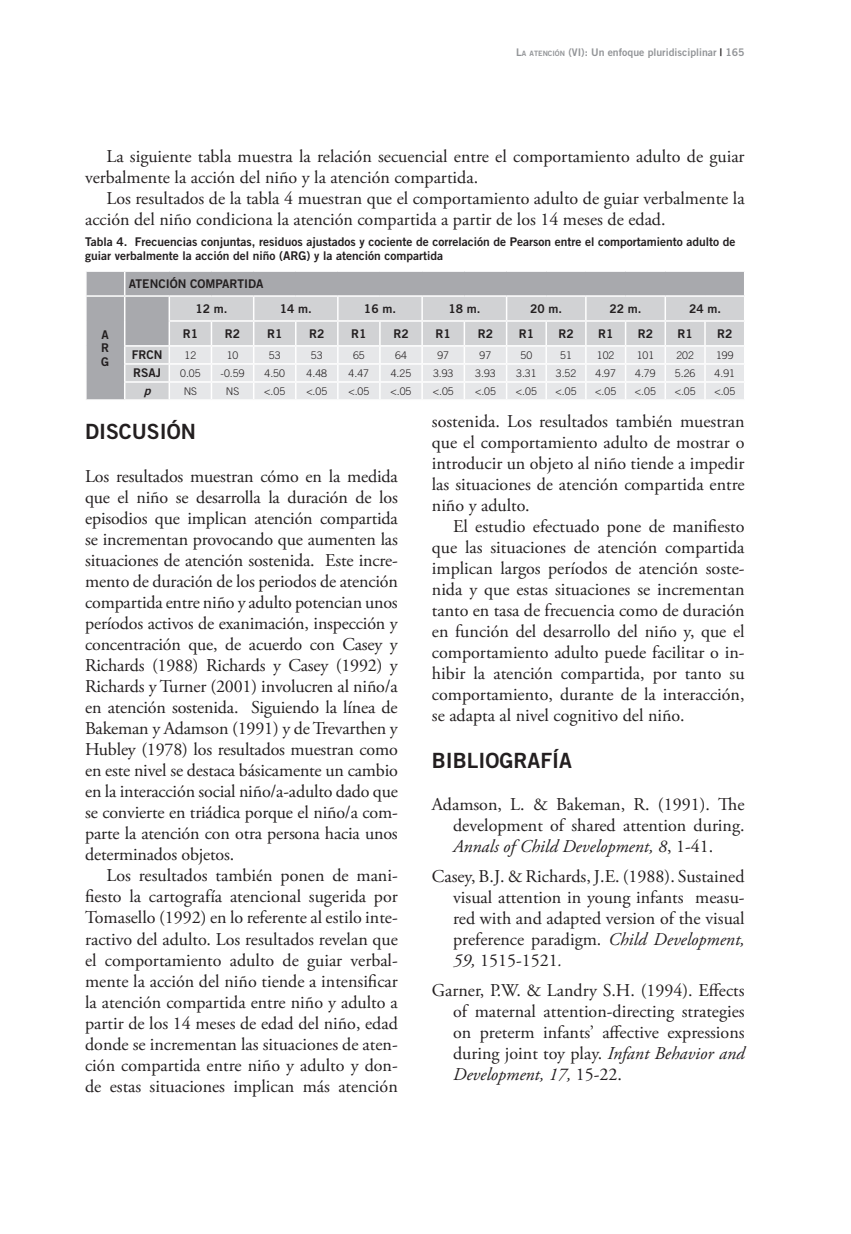
<style>
.page{position:relative;width:851px;height:1234px;background:#fff}
.page>*{position:absolute;margin:0;border:0;box-sizing:border-box;transform-origin:0 0}
.t1{font:21px "Trade Gothic LT Std Bd 2";color:#231f20}
.t2{font:18px/21px "Adobe Garamond Pro";color:#231f20;text-align:justify}
.t3{font:12px/13.5px "Trade Gothic LT Std Bd 2";color:#231f20}
.t4{font:italic 12px "Trade Gothic LT Std Bd 2";color:#231f20}
.t5{font:300 10.5px "Trade Gothic LT Std";color:#231f20}
.t6{font:10.5px "Trade Gothic LT Std Bd 2";color:#939598}
.s1{font-style:inherit}
.s2{font-size:7.35px}
.s3{color:#231f20}
.s4{font-style:italic}
</style>
<div class="page">
<div style="left:87px;top:272px;width:656px;height:127px;background:#a8a9ad"></div>
<svg style="left:125px;top:297px;width:43px;height:102px;fill:#d1d2d4"></svg>
<hr style="left:85px;top:295px;width:40px;height:2px;background:#fff">
<hr style="left:125px;top:295px;width:44px;height:2px;background:#fff">
<hr style="left:169px;top:295px;width:42px;height:2px;background:#fff">
<hr style="left:211px;top:295px;width:43px;height:2px;background:#fff">
<hr style="left:254px;top:295px;width:42px;height:2px;background:#fff">
<hr style="left:296px;top:295px;width:42px;height:2px;background:#fff">
<hr style="left:338px;top:295px;width:42px;height:2px;background:#fff">
<hr style="left:380px;top:295px;width:42px;height:2px;background:#fff">
<hr style="left:422px;top:295px;width:42px;height:2px;background:#fff">
<hr style="left:464px;top:295px;width:42px;height:2px;background:#fff">
<hr style="left:506px;top:295px;width:40px;height:2px;background:#fff">
<hr style="left:546px;top:295px;width:39px;height:2px;background:#fff">
<hr style="left:585px;top:295px;width:40px;height:2px;background:#fff">
<hr style="left:625px;top:295px;width:40px;height:2px;background:#fff">
<hr style="left:665px;top:295px;width:40px;height:2px;background:#fff">
<hr style="left:705px;top:295px;width:40px;height:2px;background:#fff">
<hr style="left:124px;top:345px;width:45px;height:1px;background:#fff">
<hr style="left:124px;top:363px;width:45px;height:1px;background:#fff">
<svg style="left:86px;top:346px;width:1px;height:53px"></svg>
<hr style="left:124px;top:381px;width:45px;height:1px;background:#fff">
<svg style="left:124px;top:272px;width:1px;height:127px"></svg>
<svg style="left:168px;top:297px;width:576px;height:102px"></svg>
<p class="t6" style="left:516px;top:46px;width:230px"><span class="s1">L</span><span class="s2">A ATENCIÓN</span> (VI): Un enfoque pluridisciplinar <span class="s3">|</span> 165</p>
<p class="t2" style="left:85px;top:146px;width:661px;text-indent:21px">La siguiente tabla muestra la relación secuencial entre el comportamiento adulto de guiar verbalmente la acción del niño y la atención compartida.</p>
<p class="t2" style="left:85px;top:188px;width:661px;text-indent:21px">Los resultados de la tabla 4 muestran que el comportamiento adulto de guiar verbalmente la acción del niño condiciona la atención compartida a partir de los 14 meses de edad.</p>
<p class="t3" style="left:85px;top:235px;width:652px">Tabla 4. Frecuencias conjuntas, residuos ajustados y cociente de correlación de Pearson entre el comportamiento adulto de guiar verbalmente la acción del niño (ARG) y la atención compartida</p>
<p class="t3" style="left:129px;top:276px;width:9px">ATENCIÓN</p>
<p class="t3" style="left:190px;top:276px;width:34px">COMPARTIDA</p>
<p class="t3" style="left:101px;top:327px;width:10px">A<br>R<br>G</p>
<p class="t3" style="left:195px;top:301px;width:33px">12 m.</p>
<p class="t3" style="left:280px;top:301px;width:33px">14 m.</p>
<p class="t3" style="left:364px;top:301px;width:33px">16 m.</p>
<p class="t3" style="left:448px;top:301px;width:33px">18 m.</p>
<p class="t3" style="left:530px;top:301px;width:33px">20 m.</p>
<p class="t3" style="left:609px;top:301px;width:33px">22 m.</p>
<p class="t3" style="left:689px;top:301px;width:33px">24 m.</p>
<p class="t3" style="left:183px;top:326px;width:17px">R1</p>
<p class="t3" style="left:225px;top:326px;width:17px">R2</p>
<p class="t3" style="left:267px;top:326px;width:17px">R1</p>
<p class="t3" style="left:309px;top:326px;width:17px">R2</p>
<p class="t3" style="left:351px;top:326px;width:17px">R1</p>
<p class="t3" style="left:393px;top:326px;width:17px">R2</p>
<p class="t3" style="left:435px;top:326px;width:17px">R1</p>
<p class="t3" style="left:477px;top:326px;width:17px">R2</p>
<p class="t3" style="left:518px;top:326px;width:17px">R1</p>
<p class="t3" style="left:558px;top:326px;width:17px">R2</p>
<p class="t3" style="left:598px;top:326px;width:17px">R1</p>
<p class="t3" style="left:637px;top:326px;width:17px">R2</p>
<p class="t3" style="left:677px;top:326px;width:17px">R1</p>
<p class="t3" style="left:717px;top:326px;width:17px">R2</p>
<p class="t3" style="left:132px;top:348px;width:9px">FRCN</p>
<p class="t5" style="left:184px;top:348px;width:13px">12</p>
<p class="t5" style="left:227px;top:348px;width:13px">10</p>
<p class="t5" style="left:269px;top:348px;width:13px">53</p>
<p class="t5" style="left:311px;top:348px;width:13px">53</p>
<p class="t5" style="left:353px;top:348px;width:13px">65</p>
<p class="t5" style="left:395px;top:348px;width:13px">64</p>
<p class="t5" style="left:437px;top:348px;width:13px">97</p>
<p class="t5" style="left:479px;top:348px;width:13px">97</p>
<p class="t5" style="left:520px;top:348px;width:13px">50</p>
<p class="t5" style="left:560px;top:348px;width:13px">51</p>
<p class="t5" style="left:597px;top:348px;width:19px">102</p>
<p class="t5" style="left:636px;top:348px;width:19px">101</p>
<p class="t5" style="left:676px;top:348px;width:19px">202</p>
<p class="t5" style="left:716px;top:348px;width:19px">199</p>
<p class="t3" style="left:133px;top:366px;width:8px">RSAJ</p>
<p class="t5" style="left:180px;top:367px;width:22px">0.05</p>
<p class="t5" style="left:220px;top:367px;width:25px">-0.59</p>
<p class="t5" style="left:264px;top:367px;width:22px">4.50</p>
<p class="t5" style="left:306px;top:367px;width:22px">4.48</p>
<p class="t5" style="left:348px;top:367px;width:22px">4.47</p>
<p class="t5" style="left:391px;top:367px;width:22px">4.25</p>
<p class="t5" style="left:433px;top:367px;width:22px">3.93</p>
<p class="t5" style="left:475px;top:367px;width:22px">3.93</p>
<p class="t5" style="left:516px;top:367px;width:22px">3.31</p>
<p class="t5" style="left:555px;top:367px;width:22px">3.52</p>
<p class="t5" style="left:595px;top:367px;width:22px">4.97</p>
<p class="t5" style="left:635px;top:367px;width:22px">4.79</p>
<p class="t5" style="left:674px;top:367px;width:22px">5.26</p>
<p class="t5" style="left:714px;top:367px;width:22px">4.91</p>
<p class="t4" style="left:144px;top:383px;width:12px">p</p>
<p class="t5" style="left:184px;top:385px;width:15px">NS</p>
<p class="t5" style="left:226px;top:385px;width:15px">NS</p>
<p class="t5" style="left:264px;top:385px;width:22px">&lt;.05</p>
<p class="t5" style="left:306px;top:385px;width:22px">&lt;.05</p>
<p class="t5" style="left:348px;top:385px;width:22px">&lt;.05</p>
<p class="t5" style="left:390px;top:385px;width:22px">&lt;.05</p>
<p class="t5" style="left:433px;top:385px;width:22px">&lt;.05</p>
<p class="t5" style="left:475px;top:385px;width:22px">&lt;.05</p>
<p class="t5" style="left:516px;top:385px;width:22px">&lt;.05</p>
<p class="t5" style="left:555px;top:385px;width:22px">&lt;.05</p>
<p class="t5" style="left:595px;top:385px;width:22px">&lt;.05</p>
<p class="t5" style="left:635px;top:385px;width:22px">&lt;.05</p>
<p class="t5" style="left:674px;top:385px;width:22px">&lt;.05</p>
<p class="t5" style="left:714px;top:385px;width:22px">&lt;.05</p>
<p class="t1" style="left:85px;top:419px;width:13px">DISC</p>
<p class="t1" style="left:132px;top:419px;width:28px">USIÓN</p>
<p class="t2" style="left:85px;top:466px;width:314px">Los resultados muestran cómo en la medida que el niño se desarrolla la duración de los episodios que implican atención compartida se incrementan provocando que aumenten las situaciones de atención sostenida. Este incre&shy;mento de duración de los periodos de atención compartida entre niño y adulto potencian unos períodos activos de exanimación, inspección y concentración que, de acuerdo con Casey y Richards (1988) Richards y Casey (1992) y Richards y Turner (2001) involucren al niño/a en atención sostenida. Siguiendo la línea de Bakeman y Adamson (1991) y de Trevarthen y Hubley (1978) los resultados muestran como en este nivel se destaca básicamente un cambio en la interacción social niño/a-adulto dado que se convierte en triádica porque el niño/a com&shy;parte la atención con otra persona hacia unos determinados objetos.</p>
<p class="t2" style="left:85px;top:865px;width:314px;text-indent:21px">Los resultados también ponen de mani&shy;fiesto la cartografía atencional sugerida por Tomasello (1992) en lo referente al estilo inte&shy;ractivo del adulto. Los resultados revelan que el comportamiento adulto de guiar verbal&shy;mente la acción del niño tiende a intensificar la atención compartida entre niño y adulto a partir de los 14 meses de edad del niño, edad donde se incrementan las situaciones de aten&shy;ción compartida entre niño y adulto y don&shy;de estas situaciones implican más atención</p>
<p class="t2" style="left:432px;top:411px;width:314px">sostenida. Los resultados también muestran que el comportamiento adulto de mostrar o introducir un objeto al niño tiende a impedir las situaciones de atención compartida entre niño y adulto.</p>
<p class="t2" style="left:432px;top:516px;width:314px;text-indent:21px">El estudio efectuado pone de manifiesto que las situaciones de atención compartida implican largos períodos de atención soste&shy;nida y que estas situaciones se incrementan tanto en tasa de frecuencia como de duración en función del desarrollo del niño y, que el comportamiento adulto puede facilitar o in&shy;hibir la atención compartida, por tanto su comportamiento, durante de la interacción, se adapta al nivel cognitivo del niño.</p>
<p class="t1" style="left:432px;top:747px;width:142px">Bibliografía</p>
<p class="t2" style="left:453px;top:794px;width:293px;text-indent:-21px">Adamson, L. &amp; Bakeman, R. (1991). The development of shared attention during.<br><span class="s4">Annals of Child Development, 8</span>, 1-41.</p>
<p class="t2" style="left:453px;top:866px;width:293px;text-indent:-21px">Casey, B.J. &amp; Richards, J.E. (1988). Sustained visual attention in young infants measu&shy;red with and adapted version of the visual preference paradigm. <span class="s4">Child Development, 59,</span> 1515-1521<span class="s4">.</span></p>
<p class="t2" style="left:453px;top:979px;width:293px;text-indent:-21px">Garner, P.W. &amp; Landry S.H. (1994). Effects of maternal attention-directing strategies on preterm infants’ affective expressions during joint toy play. <span class="s4">Infant Behavior and Development, 17,</span> 15-22.</p>
</div>
